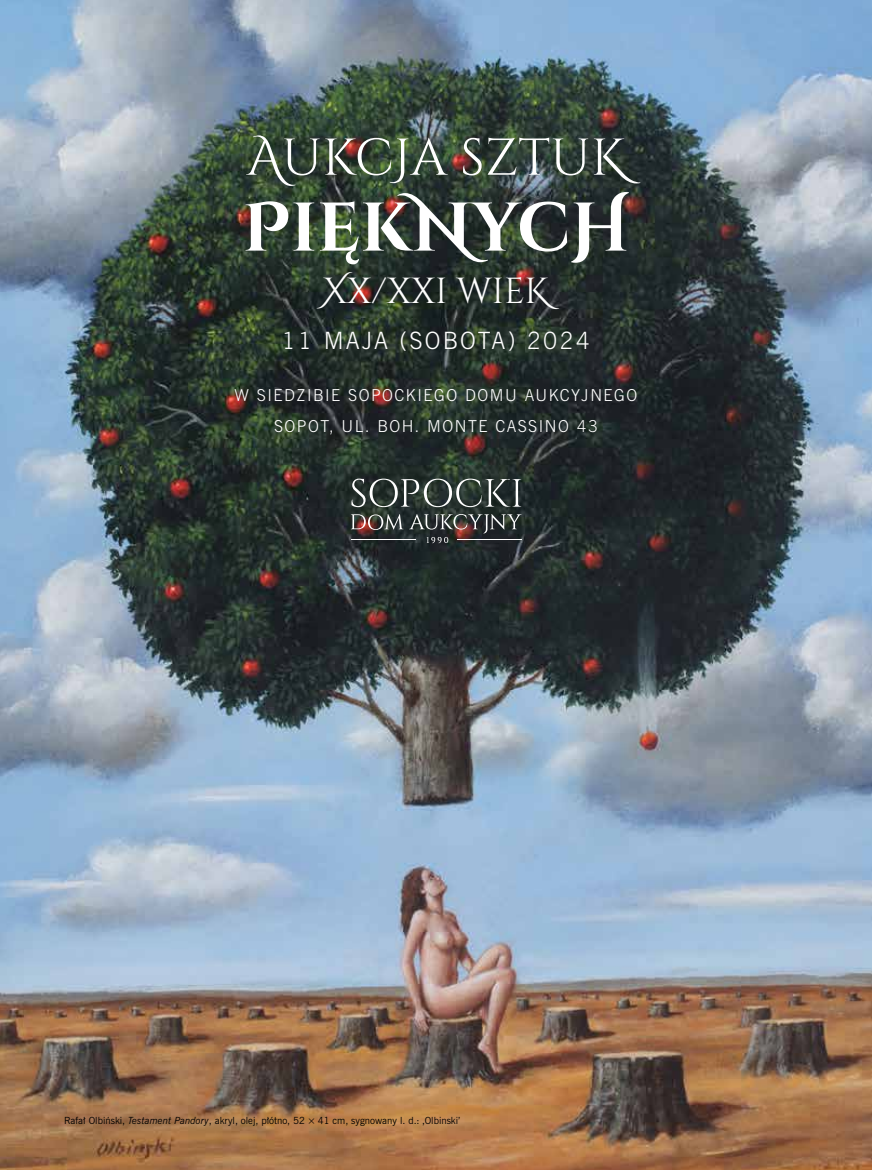
<style>
.page{position:relative;width:872px;height:1170px;background:#fff}
.page>*{position:absolute;margin:0;border:0;box-sizing:border-box;transform-origin:0 0}
.t1{font:700 68.55px "Cinzel Decorative";color:#fff}
.t2{font:51.6px "Cinzel Decorative";color:#fff}
.t3{font:36.15px "Cinzel Decorative";color:#fff}
.t4{font:21.75px "News Goth Lt PL";letter-spacing:.1em;color:#fff}
.t5{font:15px/30.8px "News Goth Lt PL";letter-spacing:.1em;color:#fff}
.t6{font:9px "News Goth PL";color:#000}
.s1{font-style:italic}
</style>
<div class="page">
<img style="left:0;top:0;width:872px;height:1169px">
<hr style="left:351px;top:539px;width:65px;height:1px;background:#fff">
<svg style="left:409px;top:514px;width:112px;height:29px;background:#494949"></svg>
<svg style="left:351px;top:514px;width:52px;height:16px"></svg>
<svg style="left:351px;top:478px;width:170px;height:29px;background:#4d5754"></svg>
<h2 class="t2" style="left:247px;top:126px;width:380px">aukcja sztuk</h2>
<h1 class="t1" style="left:242px;top:185px;width:388px">pięknych</h1>
<h3 class="t3" style="left:323px;top:268px;width:227px">xx/xxi wiek</h3>
<h3 class="t4" style="left:282px;top:326px;width:310px">11 MAJA (SOBOTA) 2024</h3>
<h3 class="t5" style="left:235px;top:380px;width:33px">W SIED</h3>
<h3 class="t5" style="left:297px;top:380px;width:20px">ZIBIE</h3>
<h3 class="t5" style="left:274px;top:380px;width:365px;text-indent:74px">SOPOCKIEGO DOM U AUKCYJNEGO<br>SOPOT, UL. BOH. M ONTE CASSINO 43</h3>
<p class="t6" style="left:64px;top:1114px;width:398px">Rafał Olbiński, <span class="s1">Testament Pandory</span>, akryl, olej, płótno, 52 × 41 cm, sygnowany l. d.: ‚Olbinski’</p>
</div>
